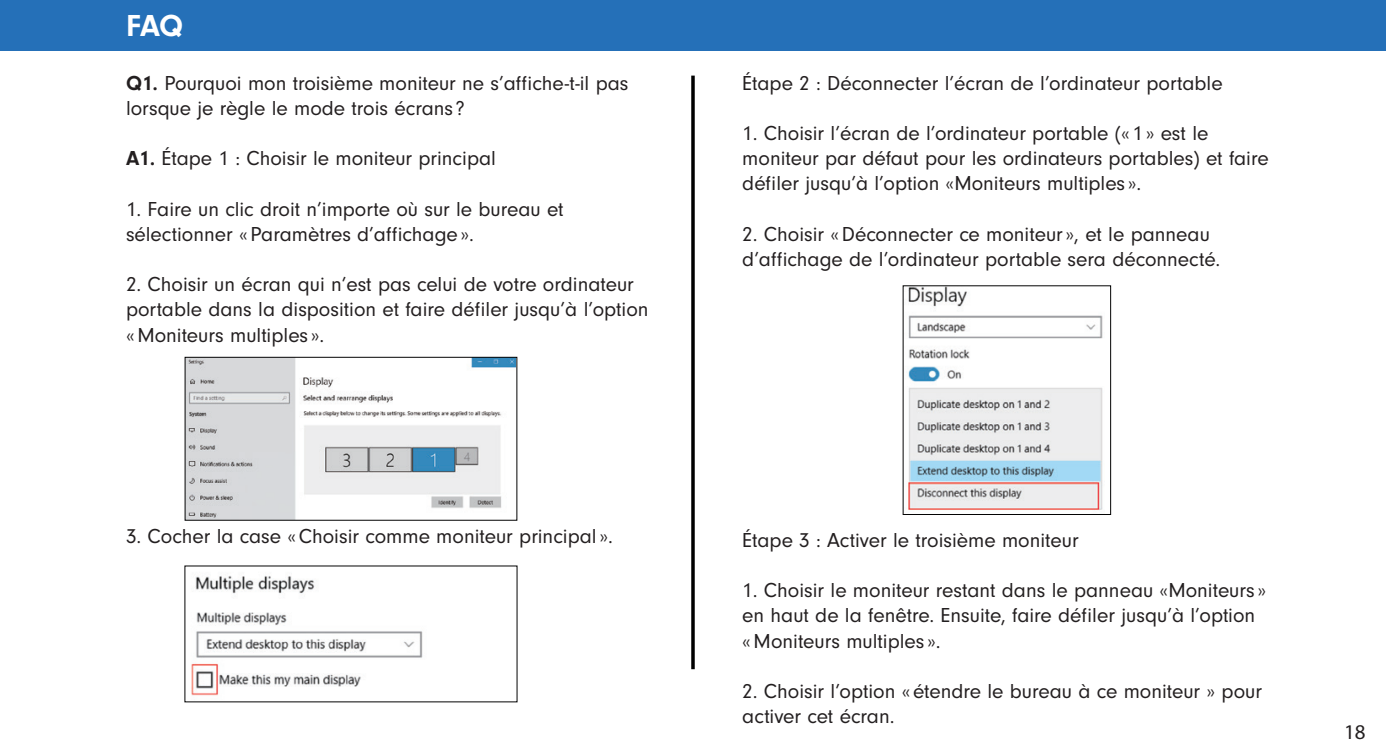
<style>
.page{position:relative;width:1386px;height:756px;background:#fff}
.page>*{position:absolute;margin:0;border:0;box-sizing:border-box;transform-origin:0 0}
.Titles{font:700 31.5px "Neuzeit Gro";color:#fff}
.Content{font:21px/25.2px "Neuzeit Gro";color:#231f20}
.t1{font:21px "Myriad Pro";color:#231f20}
.s1{font-weight:700}
</style>
<div class="page">
<div style="left:0;top:0;width:1386px;height:50px;background:#2570b8"></div>
<img style="left:187px;top:359px;width:328px;height:160px">
<div style="left:185px;top:357px;width:332px;height:164px;border:1px solid #030303"></div>
<img style="left:191px;top:575px;width:232px;height:121px">
<img style="left:908px;top:287px;width:195px;height:224px">
<div style="left:903px;top:285px;width:208px;height:230px;border:1px solid #030303"></div>
<svg style="left:691px;top:76px;width:4px;height:593px;background:#1f1f1f"></svg>
<p class="Titles" style="left:126px;top:8px;width:59px">FAQ</p>
<p class="Content" style="left:126px;top:71px;width:504px"><span class="s1">Q1.</span> Pourquoi mon troisième moniteur ne s’affiche-t-il pas lorsque je règle le mode trois écrans ?</p>
<p class="Content" style="left:126px;top:146px;width:372px"><span class="s1">A1.</span> Étape 1 : Choisir le moniteur principal</p>
<p class="Content" style="left:126px;top:197px;width:439px">1. Faire un clic droit n’importe où sur le bureau et</p>
<p class="Content" style="left:126px;top:222px;width:350px">sélectionner «Paramètres d’affichage».</p>
<p class="Content" style="left:126px;top:272px;width:524px">2. Choisir un écran qui n’est pas celui de votre ordinateur portable dans la disposition et faire défiler jusqu’à l’option «Moniteurs multiples ».</p>
<p class="Content" style="left:126px;top:524px;width:488px">3. Cocher la case «Choisir comme moniteur principal ».</p>
<p class="Content" style="left:742px;top:71px;width:482px">Étape 2 : Déconnecter l’écran de l’ordinateur portable</p>
<p class="Content" style="left:742px;top:121px;width:528px">1. Choisir l’écran de l’ordinateur portable (« 1» est le moniteur par défaut pour les ordinateurs portables) et faire défiler jusqu’à l’option «Moniteurs multiples ».</p>
<p class="Content" style="left:742px;top:222px;width:480px">2. Choisir «Déconnecter ce moniteur », et le panneau d’affichage de l’ordinateur portable sera déconnecté.</p>
<p class="Content" style="left:742px;top:528px;width:338px">Étape 3 : Activer le troisième moniteur</p>
<p class="Content" style="left:742px;top:578px;width:525px">1. Choisir le moniteur restant dans le panneau «Moniteurs » en haut de la fenêtre. Ensuite, faire défiler jusqu’à l’option «Moniteurs multiples ».</p>
<p class="Content" style="left:742px;top:679px;width:521px">2. Choisir l’option «étendre le bureau à ce moniteur » pour activer cet écran.</p>
<p class="t1" style="left:1344px;top:719px;width:23px">18</p>
</div>
